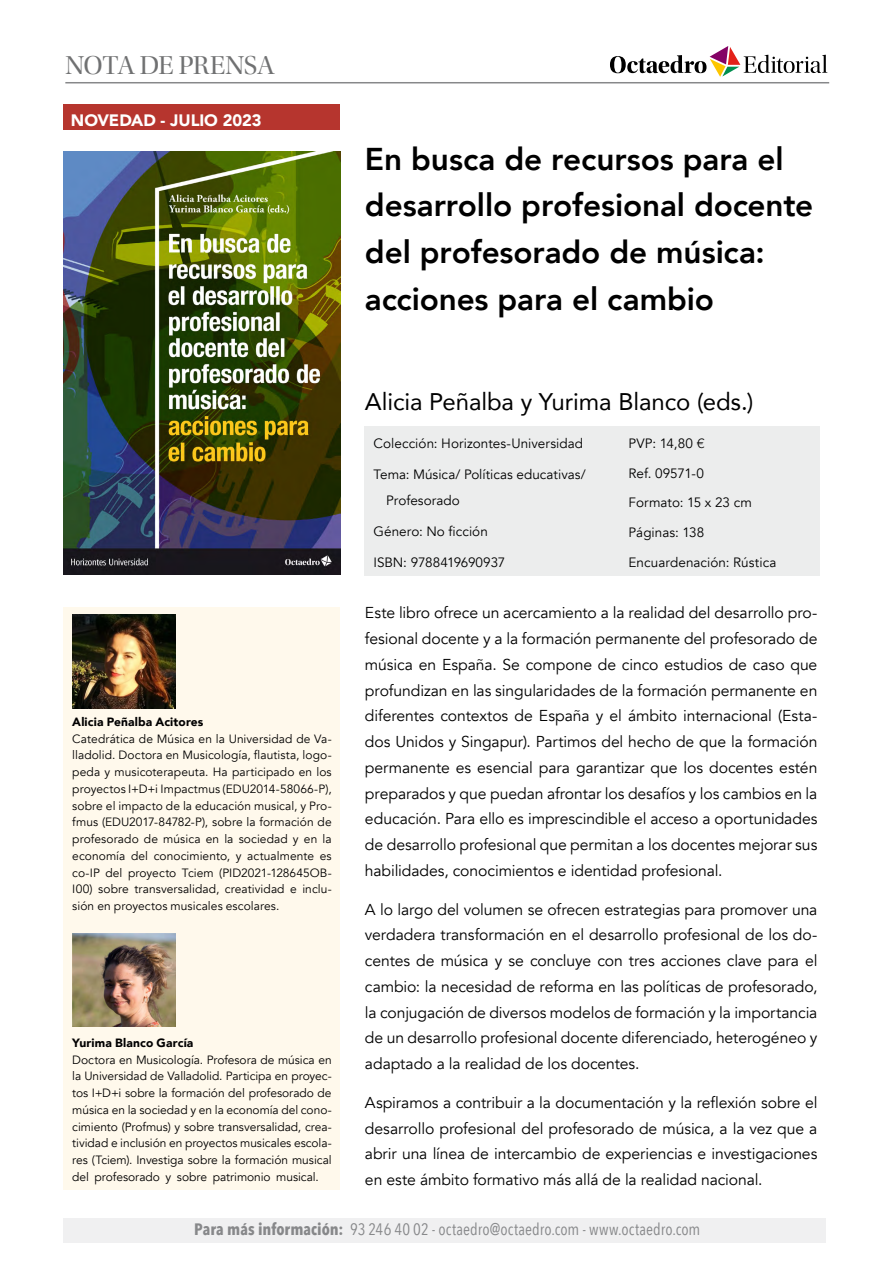
<style>
.page{position:relative;width:893px;height:1263px;background:#fff}
.page>*{position:absolute;margin:0;border:0;box-sizing:border-box;transform-origin:0 0}
.Sub_1{font:800 31.5px/46.7px "Avenir";letter-spacing:-.005em;color:#000}
.t1{font:27px "Utopia Std Disp";letter-spacing:-.02em;color:#707172}
.Autor-1{font:24px "Avenir";letter-spacing:-.005em;color:#000}
.t2{font:16.5px "Avenir Next Condensed";letter-spacing:.005em;color:#87888a}
.t3{font:900 16.5px "Avenir";letter-spacing:-.005em;color:#fff}
.Sinopsis{font:15.75px/25.8px "Avenir";letter-spacing:-.005em;color:#000;text-align:justify}
.Datos{font:13.5px/26.5px "Avenir";letter-spacing:.005em;color:#000}
.Text_Autor{font:12px/16.8px "Avenir";color:#000;text-align:justify}
.Text_Autor-2{font:900 12px "Avenir";letter-spacing:.01em;color:#000}
.s1{font-family:"Helvetica Neue LT Std";font-weight:300}
.s2{font-weight:700}
</style>
<div class="page">
<div style="left:64px;top:1218px;width:762px;height:25px;background:#f0f0f1"></div>
<img style="left:64px;top:151px;width:276px;height:424px">
<svg style="left:610px;top:46px;width:217px;height:31px"></svg>
<hr style="left:65px;top:82px;width:764px;height:1px;background:#87888a">
<div style="left:64px;top:607px;width:276px;height:582px;background:#fff9ec"></div>
<div style="left:365px;top:426px;width:455px;height:149px;background:#eceded"></div>
<div style="left:64px;top:105px;width:276px;height:25px;background:#b6352e"></div>
<img style="left:72px;top:615px;width:104px;height:93px">
<img style="left:72px;top:933px;width:104px;height:94px">
<p class="t1" style="left:65px;top:51px;width:211px">NOTA DE PRENSA</p>
<p class="t3" style="left:71px;top:106px;width:192px">NOVEDAD - JULIO 2023</p>
<p class="Text_Autor-2" style="left:72px;top:711px;width:133px">Alicia Peñalba Acitores</p>
<p class="Text_Autor" style="left:72px;top:730px;width:261px">Catedrática de Música en la Universidad de Va&shy;lladolid. Doctora en Musicología, flautista, logo&shy;peda y musicoterapeuta. Ha participado en los proyectos I+D+i Impactmus (EDU2014-58066-P), sobre el impacto de la educación musical, y Pro&shy;fmus (EDU2017-84782-P), sobre la formación de profesorado de música en la sociedad y en la economía del conocimiento, y actualmente es co-IP del proyecto Tciem (PID2021-128645OB-I00) sobre transversalidad, creatividad e inclu&shy;sión en proyectos musicales escolares.</p>
<p class="Text_Autor-2" style="left:72px;top:1032px;width:123px">Yurima Blanco García</p>
<p class="Text_Autor" style="left:72px;top:1051px;width:261px">Doctora en Musicología. Profesora de música en la Universidad de Valladolid. Participa en proyec&shy;tos I+D+i sobre la formación del profesorado de música en la sociedad y en la economía del cono&shy;cimiento (Profmus) y sobre transversalidad, crea&shy;tividad e inclusión en proyectos musicales escola&shy;res (Tciem). Investiga sobre la formación musical del profesorado y sobre patrimonio musical.</p>
<p class="Sub_1" style="left:365px;top:136px;width:450px">En busca de recursos para el desarrollo profesional docente del profesorado de música: acciones para el cambio</p>
<p class="Autor-1" style="left:365px;top:382px;width:390px">Alicia Peñalba y Yurima Blanco (eds.)</p>
<p class="Datos" style="left:373px;top:430px;width:211px">Colección: Horizontes-Universidad</p>
<p class="Datos" style="left:386px;top:461px;width:201px;text-indent:-13px">Tema: Música/ Políticas educativas/<br>Profesorado</p>
<p class="Datos" style="left:373px;top:518px;width:116px">Género: No ficción</p>
<p class="Datos" style="left:373px;top:549px;width:133px">ISBN: 9788419690937</p>
<p class="Datos" style="left:629px;top:430px;width:77px">PVP: 14,80 <span class="s1">€</span></p>
<p class="Datos" style="left:629px;top:460px;width:77px">Ref. 09571-0</p>
<p class="Datos" style="left:629px;top:490px;width:125px">Formato: 15 x 23 cm</p>
<p class="Datos" style="left:629px;top:519px;width:77px">Páginas: 138</p>
<p class="Datos" style="left:629px;top:549px;width:149px">Encuardenación: Rústica</p>
<p class="Sinopsis" style="left:365px;top:600px;width:454px">Este libro ofrece un acercamiento a la realidad del desarrollo pro&shy;fesional docente y a la formación permanente del profesorado de música en España. Se compone de cinco estudios de caso que profundizan en las singularidades de la formación permanente en diferentes contextos de España y el ámbito internacional (Esta&shy;dos Unidos y Singapur). Partimos del hecho de que la formación permanente es esencial para garantizar que los docentes estén preparados y que puedan afrontar los desafíos y los cambios en la educación. Para ello es imprescindible el acceso a oportunidades de desarrollo profesional que permitan a los docentes mejorar sus habilidades, conocimientos e identidad profesional.</p>
<p class="Sinopsis" style="left:365px;top:896px;width:454px">A lo largo del volumen se ofrecen estrategias para promover una verdadera transformación en el desarrollo profesional de los do&shy;centes de música y se concluye con tres acciones clave para el cambio: la necesidad de reforma en las políticas de profesorado, la conjugación de diversos modelos de formación y la importancia de un desarrollo profesional docente diferenciado, heterogéneo y adaptado a la realidad de los docentes.</p>
<p class="Sinopsis" style="left:365px;top:1090px;width:454px">Aspiramos a contribuir a la documentación y la reflexión sobre el desarrollo profesional del profesorado de música, a la vez que a abrir una línea de intercambio de experiencias e investigaciones en este ámbito formativo más allá de la realidad nacional.</p>
<p class="t2" style="left:194px;top:1214px;width:508px"><span class="s2">Para más información:</span> 93 246 40 02 - octaedro@octaedro.com - www.octaedro.com</p>
</div>
